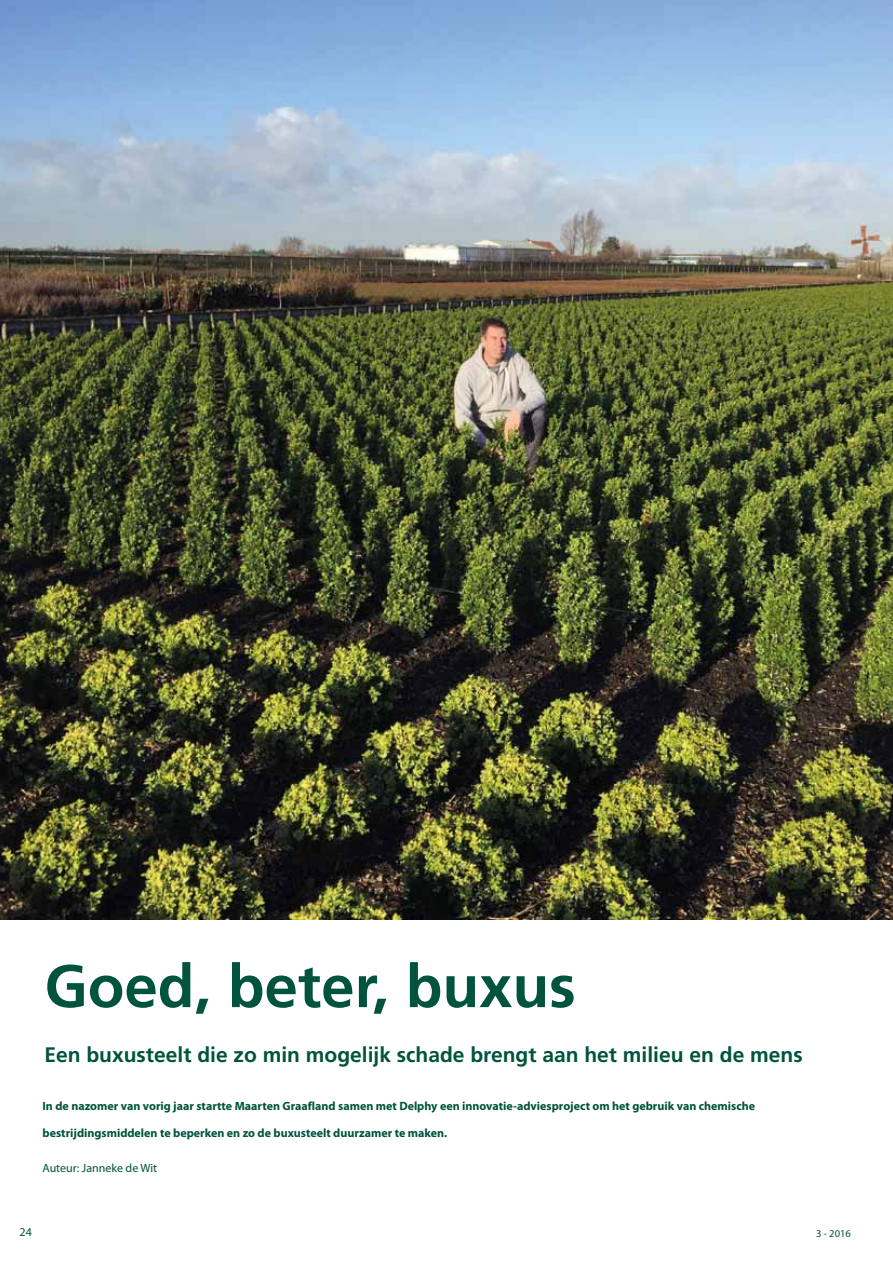
<style>
.page{position:relative;width:893px;height:1263px;background:#fff}
.page>*{position:absolute;margin:0;border:0;box-sizing:border-box;transform-origin:0 0}
.t1{font:700 60px "Frutiger";color:#00533d}
.t2{font:700 21px "Frutiger";color:#00533d}
.t3{font:700 12px "Myriad Pro";color:#00533d}
.t4{font:12px "Myriad Pro";color:#00533d}
.t5{font:10.5px "Myriad Pro";color:#00533d}
</style>
<div class="page">
<img style="left:0;top:0;width:893px;height:920px">
<h1 class="t1" style="left:44px;top:951px;width:533px">Goed, beter, buxus</h1>
<h2 class="t2" style="left:44px;top:1042px;width:760px">Een buxusteelt die zo min mogelijk schade brengt aan het milieu en de mens</h2>
<p class="t3" style="left:43px;top:1098px;width:714px">In de nazomer van vorig jaar startte Maarten Graafland samen met Delphy een innovatie-adviesproject om het gebruik van chemische</p>
<p class="t3" style="left:43px;top:1125px;width:406px">bestrijdingsmiddelen te beperken en zo de buxusteelt duurzamer te maken.</p>
<p class="t4" style="left:43px;top:1160px;width:116px">Auteur: Janneke de Wit</p>
<p class="t4" style="left:20px;top:1224px;width:14px">24</p>
<p class="t5" style="left:816px;top:1227px;width:36px">3 - 2016</p>
</div>
